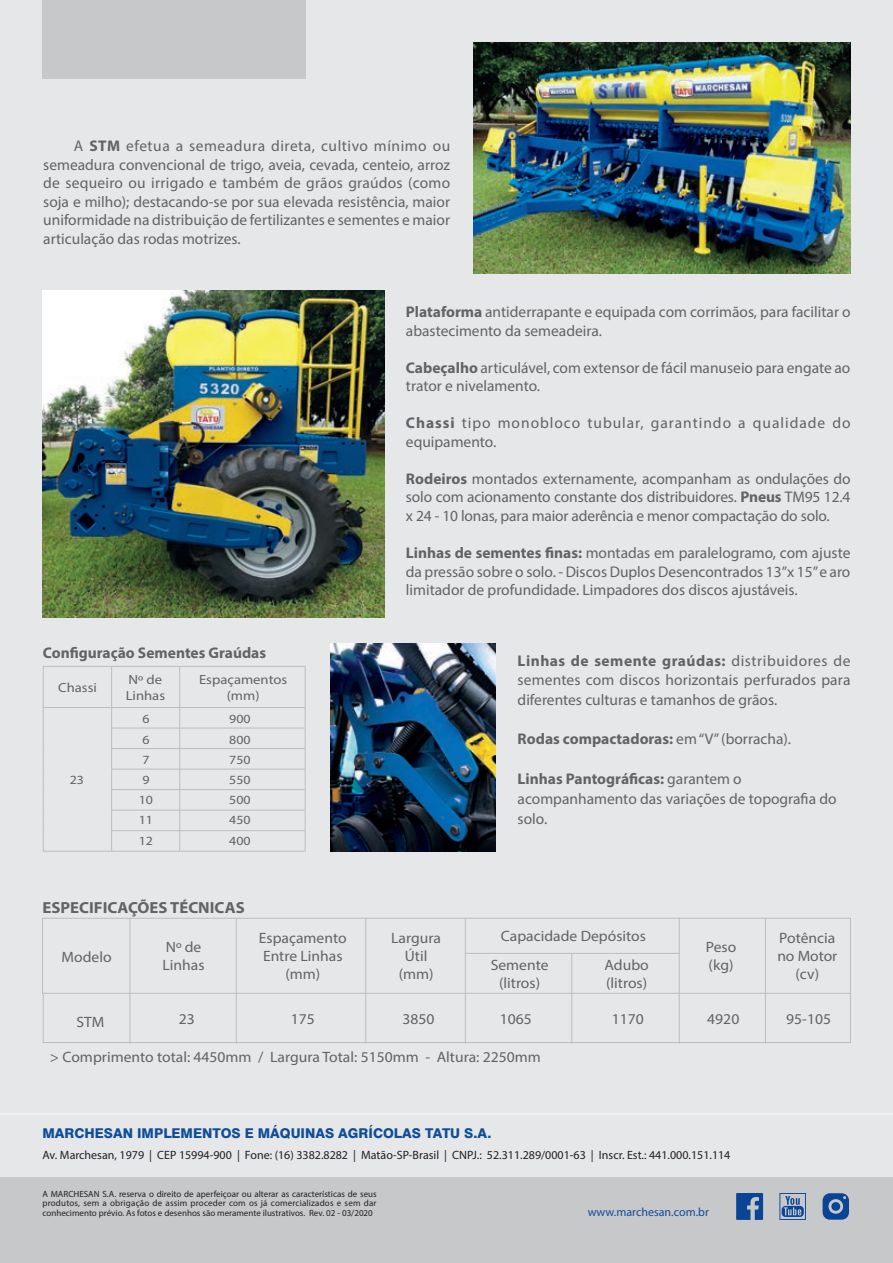
<style>
.page{position:relative;width:893px;height:1263px;background:#fff}
.page>*{position:absolute;margin:0;border:0;box-sizing:border-box;transform-origin:0 0}
.t1{font:700 16.05px "Myriad Pro";color:#636366;scale:1.04 1}
.t2{font:15.45px/18.6px "Myriad Pro";color:#636366;text-align:justify}
.t3{font:700 15.45px "Myriad Pro";color:#636366}
.t4{font:15.45px/18.6px "Myriad Pro";letter-spacing:.065em;color:#636366}
.t5{font:15px/18px "Myriad Pro";color:#636366;scale:1.04 1}
.t6{font:800 13.5px "Swiss 721 BT";color:#0f4d96}
.t7{font:13.2px/15.9px "Myriad Pro";color:#636366;scale:1.11 1}
.t8{font:12.6px "Myriad Pro";color:#636366;scale:1.11 1}
.t9{font:12px "Myriad Pro";color:#231f20}
.t10{font:12px "Myriad Pro";color:#0f4d96}
.t11{font:9px/9.8px "Myriad Pro";color:#231f20;text-align:justify}
.s1{font-weight:700}
.s2{font-weight:400}
</style>
<div class="page">
<div style="left:0;top:0;width:893px;height:1205px;background:#e6e7e9"></div>
<hr style="left:43px;top:666px;width:69px;height:1px;background:#bcbdc0">
<hr style="left:43px;top:667px;width:1px;height:40px;background:#bcbdc0">
<hr style="left:112px;top:666px;width:68px;height:1px;background:#bcbdc0">
<hr style="left:111px;top:667px;width:1px;height:40px;background:#bcbdc0">
<hr style="left:180px;top:666px;width:126px;height:1px;background:#bcbdc0">
<hr style="left:179px;top:667px;width:1px;height:40px;background:#bcbdc0">
<hr style="left:305px;top:667px;width:1px;height:40px;background:#bcbdc0">
<hr style="left:43px;top:707px;width:69px;height:1px;background:#bcbdc0">
<hr style="left:112px;top:707px;width:68px;height:1px;background:#bcbdc0">
<hr style="left:180px;top:707px;width:126px;height:1px;background:#bcbdc0">
<hr style="left:111px;top:728px;width:69px;height:1px;background:#bcbdc0">
<hr style="left:180px;top:728px;width:126px;height:1px;background:#bcbdc0">
<hr style="left:111px;top:748px;width:69px;height:1px;background:#bcbdc0">
<hr style="left:180px;top:748px;width:126px;height:1px;background:#bcbdc0">
<hr style="left:111px;top:769px;width:69px;height:1px;background:#bcbdc0">
<hr style="left:180px;top:769px;width:126px;height:1px;background:#bcbdc0">
<hr style="left:111px;top:789px;width:69px;height:1px;background:#bcbdc0">
<hr style="left:180px;top:789px;width:126px;height:1px;background:#bcbdc0">
<hr style="left:111px;top:810px;width:69px;height:1px;background:#bcbdc0">
<hr style="left:180px;top:810px;width:126px;height:1px;background:#bcbdc0">
<svg style="left:43px;top:708px;width:1px;height:143px"></svg>
<hr style="left:111px;top:830px;width:69px;height:1px;background:#bcbdc0">
<svg style="left:111px;top:708px;width:1px;height:143px"></svg>
<hr style="left:180px;top:830px;width:126px;height:1px;background:#bcbdc0">
<svg style="left:179px;top:708px;width:1px;height:143px"></svg>
<svg style="left:305px;top:708px;width:1px;height:143px"></svg>
<hr style="left:43px;top:851px;width:69px;height:1px;background:#bcbdc0">
<hr style="left:112px;top:851px;width:68px;height:1px;background:#bcbdc0">
<hr style="left:180px;top:851px;width:126px;height:1px;background:#bcbdc0">
<div style="left:0;top:1177px;width:893px;height:86px;background:#c7c8ca"></div>
<div style="left:43px;top:0;width:263px;height:79px;background:#c7c8ca"></div>
<hr style="left:0;top:1114px;width:893px;height:1px;background:#fff">
<svg style="left:736px;top:1193px;width:27px;height:27px"></svg>
<svg style="left:779px;top:1193px;width:27px;height:27px"></svg>
<svg style="left:823px;top:1193px;width:26px;height:27px"></svg>
<img style="left:474px;top:43px;width:376px;height:230px">
<img style="left:43px;top:290px;width:341px;height:328px">
<img style="left:330px;top:643px;width:166px;height:209px">
<div style="left:43px;top:992px;width:808px;height:51px;background:#e6e7e9;border:1px solid #bcbdc0"></div>
<div style="left:42px;top:918px;width:809px;height:76px;background:#e6e7e9;border:1px solid #bcbdc0"></div>
<hr style="left:571px;top:953px;width:1px;height:90px;background:#bcbdc0">
<hr style="left:466px;top:953px;width:213px;height:1px;background:#bcbdc0">
<hr style="left:765px;top:918px;width:1px;height:125px;background:#bcbdc0">
<hr style="left:679px;top:917px;width:1px;height:126px;background:#bcbdc0">
<hr style="left:465px;top:918px;width:1px;height:125px;background:#bcbdc0">
<hr style="left:365px;top:918px;width:1px;height:125px;background:#bcbdc0">
<hr style="left:236px;top:918px;width:1px;height:125px;background:#bcbdc0">
<hr style="left:130px;top:918px;width:1px;height:125px;background:#bcbdc0">
<p class="t2" style="left:43px;top:137px;width:408px;text-indent:31px">A <span class="s1">STM</span> efetua a semeadura direta, cultivo mínimo ou semeadura convencional de trigo, aveia, cevada, centeio, arroz de sequeiro ou irrigado e também de grãos graúdos (como soja e milho); destacando-se por sua elevada resistência, maior uniformidade na distribuição de fertilizantes e sementes e maior articulação das rodas motrizes.</p>
<p class="t3" style="left:43px;top:642px;width:225px">Configuração Sementes Graúdas</p>
<p class="t7" style="left:58px;top:679px;width:36px">Chassi</p>
<p class="t8" style="left:70px;top:772px;width:14px">23</p>
<p class="t7" style="left:126px;top:671px;width:37px">Nº de<br>Linhas</p>
<p class="t7" style="left:199px;top:671px;width:81px;text-align:center">Espaçamentos (mm)</p>
<p class="t8" style="left:142px;top:711px;width:8px">6</p>
<p class="t8" style="left:229px;top:711px;width:21px">900</p>
<p class="t8" style="left:142px;top:731px;width:8px">6</p>
<p class="t8" style="left:229px;top:731px;width:21px">800</p>
<p class="t8" style="left:142px;top:752px;width:8px">7</p>
<p class="t8" style="left:229px;top:752px;width:21px">750</p>
<p class="t8" style="left:142px;top:772px;width:8px">9</p>
<p class="t8" style="left:229px;top:772px;width:21px">550</p>
<p class="t8" style="left:139px;top:792px;width:14px">10</p>
<p class="t8" style="left:229px;top:792px;width:21px">500</p>
<p class="t8" style="left:139px;top:812px;width:14px">11</p>
<p class="t8" style="left:229px;top:812px;width:21px">450</p>
<p class="t8" style="left:139px;top:833px;width:14px">12</p>
<p class="t8" style="left:229px;top:833px;width:21px">400</p>
<p class="t1" style="left:43px;top:897px;width:196px">ESPECIFICAÇÕES TÉCNICAS</p>
<p class="t2" style="left:406px;top:302px;width:446px"><span class="s1">Plataforma</span> antiderrapante e equipada com corrimãos, para facilitar o abastecimento da semeadeira.</p>
<p class="t2" style="left:406px;top:358px;width:446px"><span class="s1">Cabeçalho</span> articulável, com extensor de fácil manuseio para engate ao trator e nivelamento.</p>
<p class="t4" style="left:406px;top:413px;width:446px"><span class="s1">Chassi</span> tipo monobloco tubular, garantindo a qualidade do equipamento.</p>
<p class="t2" style="left:406px;top:469px;width:446px"><span class="s1">Rodeiros</span> montados externamente, acompanham as ondulações do solo com acionamento constante dos distribuidores. <span class="s1">Pneus</span> TM95 12.4 x 24 - 10 lonas, para maior aderência e menor compactação do solo.</p>
<p class="t2" style="left:406px;top:543px;width:446px"><span class="s1">Linhas de sementes finas:</span> montadas em paralelogramo, com ajuste da pressão sobre o solo. - Discos Duplos Desencontrados 13”x 15” e aro limitador de profundidade. Limpadores dos discos ajustáveis.</p>
<p class="t2" style="left:518px;top:651px;width:334px;line-height:19.4px"><span class="s1">Linhas de semente graúdas:</span> distribuidores de sementes com discos horizontais perfurados para diferentes culturas e tamanhos de grãos.</p>
<p class="t3" style="left:518px;top:729px;width:275px">Rodas compactadoras: <span class="s2">em “V” (borracha).</span></p>
<p class="t2" style="left:518px;top:769px;width:320px;line-height:20.1px;text-align:left"><span class="s1">Linhas Pantográficas:</span> garantem o acompanhamento das variações de topografia do solo.</p>
<p class="t5" style="left:62px;top:947px;width:50px">Modelo</p>
<p class="t5" style="left:163px;top:938px;width:42px">Nº de<br>Linhas</p>
<p class="t5" style="left:259px;top:929px;width:86px;text-align:center">Espaçamento<br>Entre Linhas (mm)</p>
<p class="t5" style="left:391px;top:929px;width:49px;text-align:center">Largura<br>Útil (mm)</p>
<p class="t5" style="left:491px;top:921px;width:151px;line-height:29px;text-indent:10px">Capacidade Depósitos<br>Semente</p>
<p class="t5" style="left:499px;top:974px;width:41px">(litros)</p>
<p class="t5" style="left:605px;top:956px;width:44px">Adubo (litros)</p>
<p class="t5" style="left:706px;top:938px;width:31px">Peso (kg)</p>
<p class="t5" style="left:777px;top:929px;width:59px;text-align:center">Potência no Motor (cv)</p>
<p class="t5" style="left:76px;top:1012px;width:28px">STM</p>
<p class="t5" style="left:179px;top:1010px;width:17px">23</p>
<p class="t5" style="left:291px;top:1010px;width:25px">175</p>
<p class="t5" style="left:403px;top:1010px;width:32px">3850</p>
<p class="t5" style="left:500px;top:1010px;width:32px">1065</p>
<p class="t5" style="left:612px;top:1010px;width:32px">1170</p>
<p class="t5" style="left:707px;top:1010px;width:32px">4920</p>
<p class="t5" style="left:786px;top:1010px;width:45px">95-105</p>
<p class="t5" style="left:50px;top:1048px;width:473px">&gt; Comprimento total: 4450mm / Largura Total: 5150mm - Altura: 2250mm</p>
<p class="t6" style="left:43px;top:1125px;width:450px">MARCHESAN IMPLEMENTOS E MÁQUINAS AGRÍCOLAS TATU S.A.</p>
<p class="t9" style="left:43px;top:1148px;width:689px">Av. Marchesan, 1979 | CEP 15994-900 | Fone: (16) 3382.8282 | Matão-SP-Brasil | CNPJ.: 52.311.289/0001-63 | Inscr. Est.: 441.000.151.114</p>
<p class="t11" style="left:43px;top:1188px;width:336px">A MARCHESAN S.A. reserva o direito de aperfeiçoar ou alterar as características de seus produtos, sem a obrigação de assim proceder com os já comercializados e sem dar conhecimento prévio. As fotos e desenhos são meramente ilustrativos. Rev. 02 - 03/2020</p>
<p class="t10" style="left:588px;top:1205px;width:123px">www.marchesan.com.br</p>
</div>
